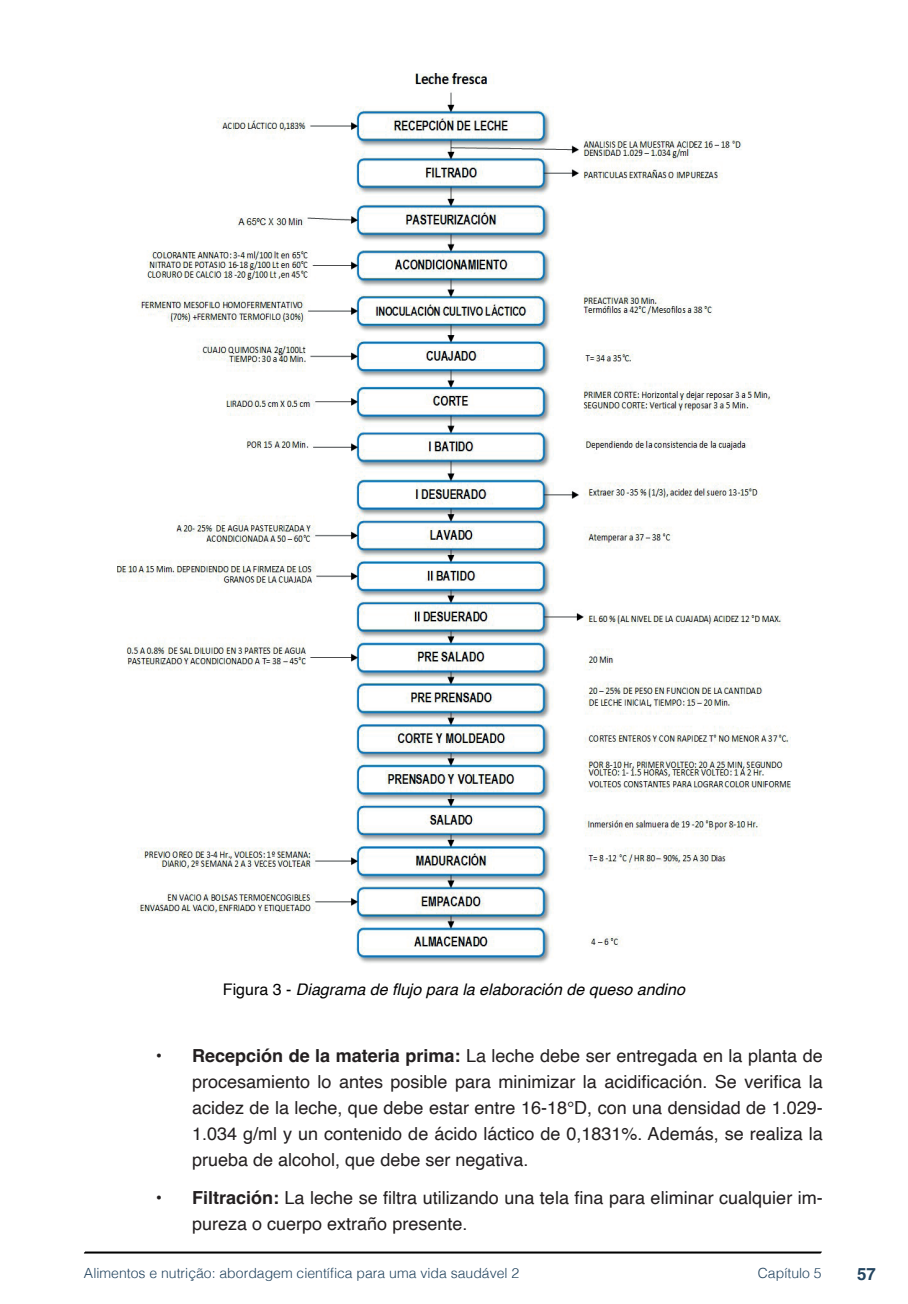
<style>
.page{position:relative;width:908px;height:1304px;background:#fff}
.page>*{position:absolute;margin:0;border:0;box-sizing:border-box;transform-origin:0 0}
.t1{font:18px/26px "Helvetica";color:#231f20;text-align:justify}
.t2{font:700 16.8px "Helvetica";color:#23445f}
.imagens_graf_tab{font:italic 16px "Helvetica";color:#000}
.t3{font:300 14px "Helvetica";color:#23445f}
.s1{font-style:normal}
.s2{font-weight:700}
</style>
<div class="page">
<svg style="left:84px;top:1251px;width:737px;height:3px;background:#515151"></svg>
<img style="left:117px;top:74px;width:673px;height:889px">
<p class="imagens_graf_tab" style="left:223px;top:977px;width:463px"><span class="s1">Figura 3 -</span> Diagrama de flujo para la elaboración de queso andino</p>
<p class="t1" style="left:192px;top:1043px;width:632px;text-indent:-36px"><span class="s2">• Recepción de la materia prima:</span> La leche debe ser entregada en la planta de procesamiento lo antes posible para minimizar la acidificación. Se verifica la acidez de la leche, que debe estar entre 16-18°D, con una densidad de 1.029- 1.034 g/ml y un contenido de ácido láctico de 0,1831%. Además, se realiza la prueba de alcohol, que debe ser negativa.</p>
<p class="t1" style="left:192px;top:1185px;width:632px;text-indent:-36px"><span class="s2">• Filtración:</span> La leche se filtra utilizando una tela fina para eliminar cualquier im&shy;pureza o cuerpo extraño presente.</p>
<p class="t3" style="left:84px;top:1261px;width:436px">Alimentos e nutrição: abordagem científica para uma vida saudável 2</p>
<p class="t3" style="left:757px;top:1261px;width:65px">Capítulo 5</p>
<p class="t2" style="left:856px;top:1264px;width:20px">57</p>
</div>
